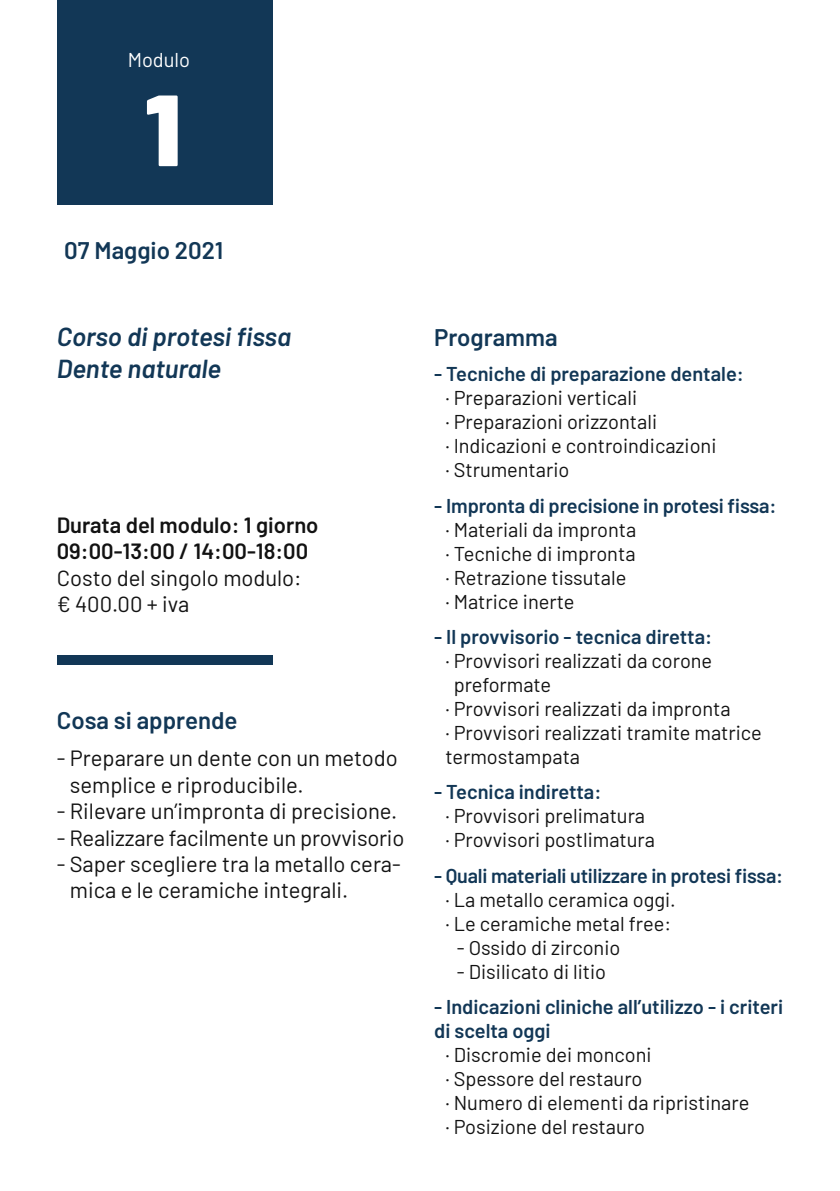
<style>
.page{position:relative;width:840px;height:1191px;background:#fff}
.page>*{position:absolute;margin:0;border:0;box-sizing:border-box;transform-origin:0 0}
.t1{font:900 101px "Barlow";color:#fff}
.t2{font:italic 600 26px/31.2px "Barlow";color:#123756}
.t3{font:600 24px "Barlow";color:#123756}
.t4{font:22px/26.4px "Barlow";color:#121212}
.t5{font:600 22px/26.4px "Barlow";color:#121212}
.t6{font:20px/24px "Barlow";color:#121212}
.t7{font:600 20px/24px "Barlow";color:#123756}
.t8{font:20px "Barlow";color:#fff}
</style>
<div class="page">
<div style="left:57px;top:0;width:215px;height:204px;background:#123756"></div>
<div style="left:57px;top:655px;width:215px;height:10px;background:#123756"></div>
<p class="t8" style="left:128px;top:45px;width:64px">Modulo</p>
<h1 class="t1" style="left:145px;top:54px;width:37px">1</h1>
<p class="t3" style="left:64px;top:233px;width:160px">07 Maggio 2021</p>
<h2 class="t2" style="left:57px;top:319px;width:236px">Corso di protesi fissa<br>Dente naturale</h2>
<p class="t5" style="left:57px;top:510px;width:263px">Durata del modulo: 1 giorno<br>09:00-13:00 / 14:00-18:00</p>
<p class="t4" style="left:57px;top:562px;width:246px">Costo del singolo modulo: € 400.00 + iva</p>
<p class="t3" style="left:57px;top:702px;width:182px">Cosa si apprende</p>
<p class="t4" style="left:70px;top:743px;width:329px;text-indent:-13px">- Preparare un dente con un metodo semplice e riproducibile.</p>
<p class="t4" style="left:57px;top:796px;width:342px">- Rilevare un’impronta di precisione.</p>
<p class="t4" style="left:57px;top:823px;width:349px">- Realizzare facilmente un provvisorio</p>
<p class="t4" style="left:70px;top:849px;width:332px;text-indent:-13px">- Saper scegliere tra la metallo cera&shy;mica e le ceramiche integrali.</p>
<p class="t3" style="left:434px;top:319px;width:125px">Programma</p>
<p class="t7" style="left:434px;top:360px;width:311px">- Tecniche di preparazione dentale:</p>
<p class="t6" style="left:445px;top:384px;width:272px">· Preparazioni verticali<br>· Preparazioni orizzontali<br>· Indicazioni e controindicazioni · Strumentario</p>
<p class="t7" style="left:434px;top:492px;width:343px">- Impronta di precisione in protesi fissa:</p>
<p class="t6" style="left:445px;top:516px;width:192px">· Materiali da impronta · Tecniche di impronta · Retrazione tissutale<br>· Matrice inerte</p>
<p class="t7" style="left:434px;top:623px;width:279px">- Il provvisorio - tecnica diretta:</p>
<p class="t6" style="left:445px;top:647px;width:268px">· Provvisori realizzati da corone</p>
<p class="t6" style="left:453px;top:671px;width:99px">preformate</p>
<p class="t6" style="left:445px;top:695px;width:286px">· Provvisori realizzati da impronta</p>
<p class="t6" style="left:445px;top:719px;width:318px">· Provvisori realizzati tramite matrice</p>
<p class="t6" style="left:445px;top:743px;width:136px">termostampata</p>
<p class="t7" style="left:434px;top:778px;width:169px">- Tecnica indiretta:</p>
<p class="t6" style="left:445px;top:802px;width:211px">· Provvisori prelimatura<br>· Provvisori postlimatura</p>
<p class="t7" style="left:434px;top:862px;width:350px">- Quali materiali utilizzare in protesi fissa:</p>
<p class="t6" style="left:445px;top:886px;width:231px">· La metallo ceramica oggi. · Le ceramiche metal free:</p>
<p class="t6" style="left:456px;top:934px;width:165px">- Ossido di zirconio</p>
<p class="t6" style="left:456px;top:958px;width:151px">- Disilicato di litio</p>
<p class="t7" style="left:434px;top:993px;width:350px">- Indicazioni cliniche all’utilizzo - i criteri di scelta oggi</p>
<p class="t6" style="left:445px;top:1041px;width:305px">· Discromie dei monconi<br>· Spessore del restauro<br>· Numero di elementi da ripristinare · Posizione del restauro</p>
</div>
